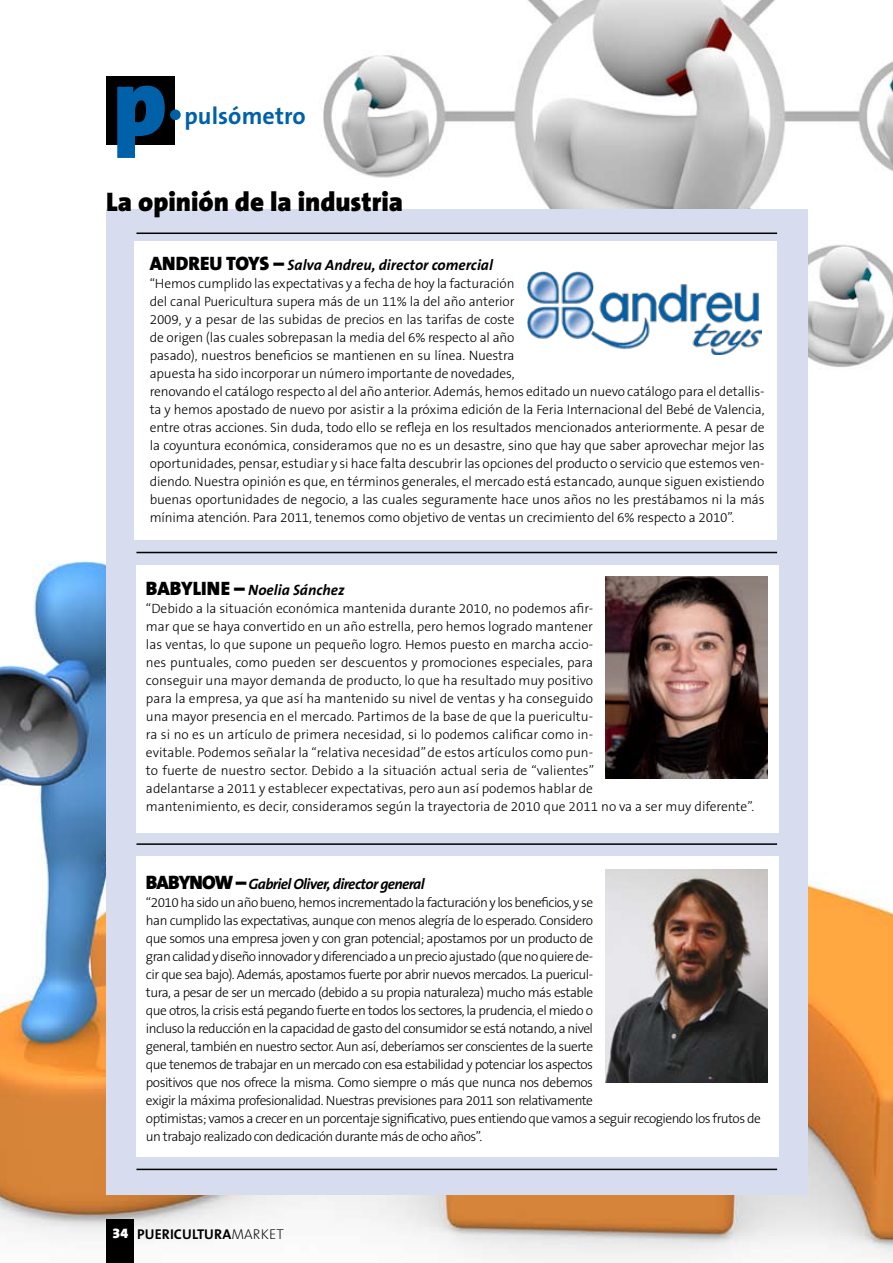
<style>
.page{position:relative;width:893px;height:1263px;background:#fff}
.page>*{position:absolute;margin:0;border:0;box-sizing:border-box;transform-origin:0 0}
.t1{font:900 97.5px "The Sans B9";color:#0061a9}
.t2{font:900 27px "The Sans B9";color:#000}
.t3{font:700 24px "The Sans B7";letter-spacing:.005em;color:#0061a9}
.t4{font:italic 700 15px "The Sans B7";letter-spacing:-.005em;color:#000}
.t5{font:italic 700 15px "The Sans B7";letter-spacing:-.04em;color:#000}
.t6{font:700 14.25px "The Sans B7";letter-spacing:.005em;color:#000}
.t7{font:300 13.5px/18px "The Sans B3";letter-spacing:-.01em;color:#000}
.t8{font:300 13.5px/18px "The Sans B3";letter-spacing:-.04em;color:#000}
.s1{font-family:"The Sans B9";font-weight:900;font-style:normal;font-size:19.5px}
.s2{font-family:"The Sans B9";font-weight:900;color:#fff}
.s3{font-family:"The Sans B2";font-weight:200}
</style>
<div class="page">
<div style="left:106px;top:76px;width:69px;height:69px;background:#000"></div>
<div style="left:170px;top:109px;width:11px;height:11px;background:#0061a9;border-radius:50%"></div>
<img style="left:0;top:561px;width:893px;height:699px">
<img style="left:310px;top:0;width:583px;height:367px">
<div style="left:106px;top:210px;width:702px;height:985px;background:#d7dcee"></div>
<hr style="left:136px;top:233px;width:641px;height:1px;background:#000">
<hr style="left:136px;top:552px;width:641px;height:1px;background:#000">
<hr style="left:136px;top:843px;width:641px;height:2px;background:#000">
<hr style="left:136px;top:1169px;width:641px;height:1px;background:#000">
<div style="left:106px;top:1219px;width:28px;height:44px;background:#000"></div>
<div style="left:135px;top:242px;width:642px;height:298px;background:#fff"></div>
<img style="left:527px;top:271px;width:234px;height:83px">
<div style="left:136px;top:565px;width:642px;height:267px;background:#fff"></div>
<img style="left:606px;top:576px;width:162px;height:202px">
<div style="left:136px;top:856px;width:642px;height:301px;background:#fff"></div>
<img style="left:606px;top:869px;width:162px;height:214px">
<p class="t1" style="left:113px;top:50px;width:56px">p</p>
<p class="t3" style="left:184px;top:104px;width:123px">pulsómetro</p>
<p class="t2" style="left:106px;top:188px;width:298px">La opinión de la industria</p>
<p class="t4" style="left:150px;top:257px;width:345px"><span class="s1">ANDREU TOYS –</span> Salva Andreu, director comercial</p>
<p class="t7" style="left:150px;top:275px;width:616px">“Hemos cumplido las expectativas y a fecha de hoy la facturación<br>del canal Puericultura supera más de un 11% la del año anterior<br>2009, y a pesar de las subidas de precios en las tarifas de coste<br>de origen (las cuales sobrepasan la media del 6% respecto al año<br>pasado), nuestros beneficios se mantienen en su línea. Nuestra<br>apuesta ha sido incorporar un número importante de novedades,<br>renovando el catálogo respecto al del año anterior. Además, hemos editado un nuevo catálogo para el detallis&shy;ta y hemos apostado de nuevo por asistir a la próxima edición de la Feria Internacional del Bebé de Valencia, entre otras acciones. Sin duda, todo ello se refleja en los resultados mencionados anteriormente. A pesar de la coyuntura económica, consideramos que no es un desastre, sino que hay que saber aprovechar mejor las oportunidades, pensar, estudiar y si hace falta descubrir las opciones del producto o servicio que estemos ven&shy;diendo. Nuestra opinión es que, en términos generales, el mercado está estancado, aunque siguen existiendo buenas oportunidades de negocio, a las cuales seguramente hace unos años no les prestábamos ni la más mínima atención. Para 2011, tenemos como objetivo de ventas un crecimiento del 6% respecto a 2010”.</p>
<p class="t4" style="left:146px;top:582px;width:200px"><span class="s1">BABYLINE –</span> Noelia Sánchez</p>
<p class="t7" style="left:146px;top:600px;width:610px">“Debido a la situación económica mantenida durante 2010, no podemos afir-<br>mar que se haya convertido en un año estrella, pero hemos logrado mantener<br>las ventas, lo que supone un pequeño logro. Hemos puesto en marcha accio-<br>nes puntuales, como pueden ser descuentos y promociones especiales, para<br>conseguir una mayor demanda de producto, lo que ha resultado muy positivo<br>para la empresa, ya que así ha mantenido su nivel de ventas y ha conseguido<br>una mayor presencia en el mercado. Partimos de la base de que la puericultu-<br>ra si no es un artículo de primera necesidad, si lo podemos calificar como in-<br>evitable. Podemos señalar la “relativa necesidad” de estos artículos como pun-<br>to fuerte de nuestro sector. Debido a la situación actual seria de “valientes”<br>adelantarse a 2011 y establecer expectativas, pero aun así podemos hablar de<br>mantenimiento, es decir, consideramos según la trayectoria de 2010 que 2011 no va a ser muy diferente”.</p>
<p class="t5" style="left:146px;top:876px;width:280px"><span class="s1">BABYNOW –</span> Gabriel Oliver, director general</p>
<p class="t8" style="left:146px;top:894px;width:616px">“2010 ha sido un año bueno, hemos incrementado la facturación y los beneficios, y se<br>han cumplido las expectativas, aunque con menos alegría de lo esperado. Considero<br>que somos una empresa joven y con gran potencial; apostamos por un producto de<br>gran calidad y diseño innovador y diferenciado a un precio ajustado (que no quiere de-<br>cir que sea bajo). Además, apostamos fuerte por abrir nuevos mercados. La puericul-<br>tura, a pesar de ser un mercado (debido a su propia naturaleza) mucho más estable<br>que otros, la crisis está pegando fuerte en todos los sectores, la prudencia, el miedo o<br>incluso la reducción en la capacidad de gasto del consumidor se está notando, a nivel<br>general, también en nuestro sector. Aun así, deberíamos ser conscientes de la suerte<br>que tenemos de trabajar en un mercado con esa estabilidad y potenciar los aspectos<br>positivos que nos ofrece la misma. Como siempre o más que nunca nos debemos<br>exigir la máxima profesionalidad. Nuestras previsiones para 2011 son relativamente<br>optimistas; vamos a crecer en un porcentaje significativo, pues entiendo que vamos a seguir recogiendo los frutos de un trabajo realizado con dedicación durante más de ocho años”.</p>
<p class="t6" style="left:112px;top:1225px;width:173px"><span class="s2">34</span> PUERICULTURA<span class="s3">MARKET</span></p>
</div>
